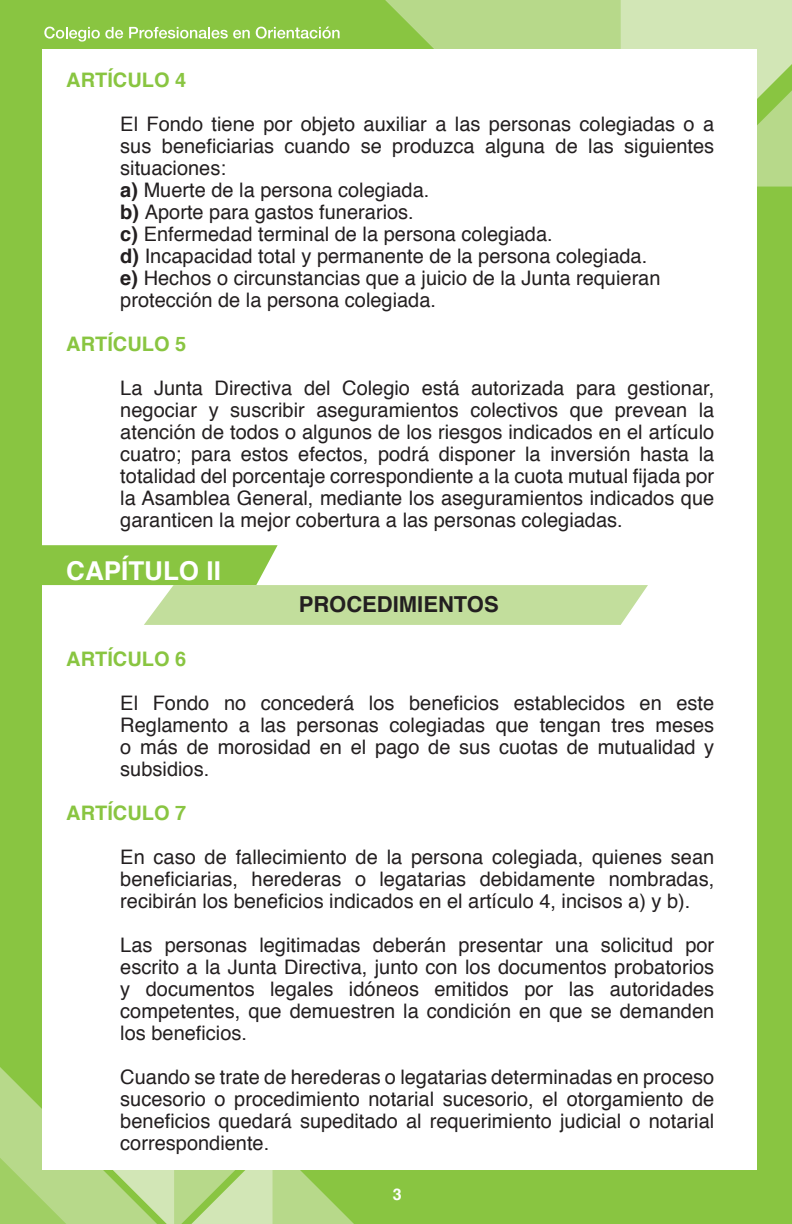
<style>
.page{position:relative;width:792px;height:1224px;background:#89c541}
.page>*{position:absolute;margin:0;border:0;box-sizing:border-box;transform-origin:0 0}
.t1{font:700 26px "Helvetica";color:#fff}
.t2{font:700 22px "Helvetica";color:#231f20}
.t3{font:20px/22px "Helvetica";color:#231f20;text-align:justify}
.t4{font:700 20px "Helvetica";color:#89c541}
.t5{font:700 16px "Helvetica";color:#fff}
.s1{font-weight:700}
</style>
<div class="page">
<svg style="left:0;top:1067px;width:354px;height:157px;background:#b3d784"></svg>
<div style="left:621px;top:0;width:171px;height:50px;background:#d2e6b6"></div>
<svg style="left:376px;top:0;width:245px;height:50px;background:#b2d782"></svg>
<svg style="left:696px;top:33px;width:96px;height:154px;background:#bcdb92"></svg>
<div style="left:43px;top:50px;width:714px;height:1120px;background:#fff"></div>
<svg style="left:44px;top:27px;width:79px;height:15px"></svg>
<svg style="left:129px;top:27px;width:121px;height:12px"></svg>
<svg style="left:256px;top:27px;width:84px;height:12px"></svg>
<svg style="left:42px;top:545px;width:606px;height:80px"></svg>
<p class="t4" style="left:66px;top:64px;width:122px">ARTÍCULO 4</p>
<p class="t3" style="left:120px;top:114px;width:595px;text-align:left">El Fondo tiene por objeto auxiliar a las personas colegiadas o a sus beneficiarias cuando se produzca alguna de las siguientes situaciones:<br><span class="s1">A)</span> Muerte de la persona colegiada.<br><span class="s1">B)</span> Aporte para gastos funerarios.<br><span class="s1">C)</span> Enfermedad terminal de la persona colegiada.<br><span class="s1">D)</span> Incapacidad total y permanente de la persona colegiada.<br><span class="s1">E)</span> Hechos o circunstancias que a juicio de la Junta requieran protección de la persona colegiada.</p>
<p class="t4" style="left:66px;top:328px;width:122px">ARTÍCULO 5</p>
<p class="t3" style="left:120px;top:378px;width:596px">La Junta Directiva del Colegio está autorizada para gestionar, negociar y suscribir aseguramientos colectivos que prevean la atención de todos o algunos de los riesgos indicados en el artículo cuatro; para estos efectos, podrá disponer la inversión hasta la totalidad del porcentaje correspondiente a la cuota mutual fijada por la Asamblea General, mediante los aseguramientos indicados que garanticen la mejor cobertura a las personas colegiadas.</p>
<h1 class="t1" style="left:66px;top:550px;width:156px">CAPÍTULO II</h1>
<p class="t2" style="left:299px;top:587px;width:201px">PROCEDIMIENTOS</p>
<p class="t4" style="left:66px;top:643px;width:122px">ARTÍCULO 6</p>
<p class="t3" style="left:120px;top:693px;width:595px">El Fondo no concederá los beneficios establecidos en este Reglamento a las personas colegiadas que tengan tres meses o más de morosidad en el pago de sus cuotas de mutualidad y subsidios.</p>
<p class="t4" style="left:66px;top:797px;width:28px">ARTÍCULO</p>
<p class="t4" style="left:175px;top:797px;width:13px">7</p>
<p class="t3" style="left:120px;top:847px;width:595px">En caso de fallecimiento de la persona colegiada, quienes sean beneficiarias, herederas o legatarias debidamente nombradas, recibirán los beneficios indicados en el artículo 4, incisos a) y b).</p>
<p class="t3" style="left:120px;top:935px;width:595px">Las personas legitimadas deberán presentar una solicitud por escrito a la Junta Directiva, junto con los documentos probatorios y documentos legales idóneos emitidos por las autoridades competentes, que demuestren la condición en que se demanden los beneficios.</p>
<p class="t3" style="left:120px;top:1067px;width:595px">Cuando se trate de herederas o legatarias determinadas en proceso sucesorio o procedimiento notarial sucesorio, el otorgamiento de beneficios quedará supeditado al requerimiento judicial o notarial correspondiente.</p>
<p class="t5" style="left:393px;top:1181px;width:10px">3</p>
</div>
